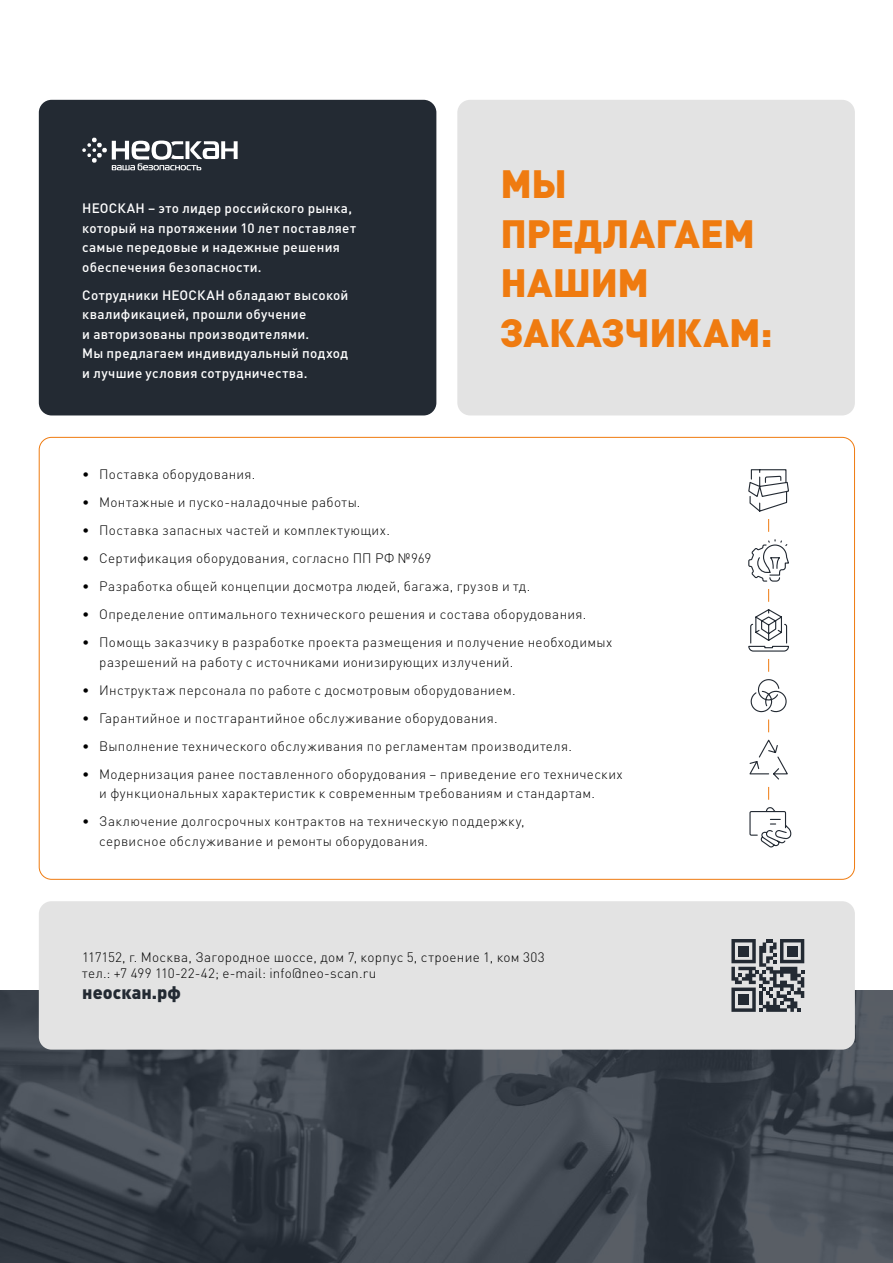
<style>
.page{position:relative;width:893px;height:1263px;background:#fff}
.page>*{position:absolute;margin:0;border:0;box-sizing:border-box;transform-origin:0 0}
.t1{font:900 39px/49.5px "DIN Pro";color:#ef7b10}
.t2{font:900 18px "DIN Pro";letter-spacing:.005em;color:#232a33}
.t3{font:300 13.5px/19.5px "DIN Pro";letter-spacing:.025em;color:#000}
.t4{font:500 13.5px/19.5px "DIN Pro";letter-spacing:.02em;color:#fff}
</style>
<div class="page">
<img style="left:0;top:991px;width:893px;height:272px">
<div style="left:39px;top:100px;width:397px;height:315px;background:#232a33;border-radius:13px"></div>
<div style="left:457px;top:100px;width:398px;height:315px;background:#e3e3e3;border-radius:13px"></div>
<svg style="left:748px;top:469px;width:41px;height:43px"></svg>
<svg style="left:748px;top:539px;width:41px;height:43px"></svg>
<svg style="left:748px;top:609px;width:41px;height:43px"></svg>
<svg style="left:750px;top:679px;width:37px;height:34px"></svg>
<svg style="left:749px;top:739px;width:39px;height:41px"></svg>
<svg style="left:749px;top:807px;width:43px;height:40px"></svg>
<svg style="left:768px;top:519px;width:1px;height:13px"></svg>
<svg style="left:768px;top:589px;width:1px;height:13px"></svg>
<svg style="left:768px;top:659px;width:1px;height:13px"></svg>
<svg style="left:768px;top:719px;width:1px;height:13px"></svg>
<svg style="left:768px;top:787px;width:1px;height:13px"></svg>
<div style="left:39px;top:901px;width:816px;height:149px;background:#e3e3e3;border-radius:13px"></div>
<svg style="left:731px;top:939px;width:73px;height:73px"></svg>
<svg style="left:82px;top:137px;width:156px;height:33px"></svg>
<p class="t4" style="left:82px;top:198px;width:275px">НЕОСКАН – это лидер российского рынка, который на протяжении 10 лет поставляет самые передовые и надежные решения обеспечения безопасности.</p>
<p class="t4" style="left:82px;top:284px;width:268px">Сотрудники НЕОСКАН обладают высокой квалификацией, прошли обучение<br>и авторизованы производителями.<br>Мы предлагаем индивидуальный подход и лучшие условия сотрудничества.</p>
<h1 class="t1" style="left:500px;top:158px;width:273px">МЫ<br>ПРЕДЛАГАЕМ<br>НАШИМ<br>ЗАКАЗЧИКАМ:</h1>
<p class="t3" style="left:82px;top:464px;width:175px">• Поставка оборудования.</p>
<p class="t3" style="left:82px;top:492px;width:280px">• Монтажные и пуско-наладочные работы.</p>
<p class="t3" style="left:82px;top:520px;width:309px">• Поставка запасных частей и комплектующих.</p>
<p class="t3" style="left:82px;top:548px;width:351px">• Сертификация оборудования, согласно ПП РФ №969</p>
<p class="t3" style="left:82px;top:576px;width:450px">• Разработка общей концепции досмотра людей, багажа, грузов и тд.</p>
<p class="t3" style="left:82px;top:604px;width:505px">• Определение оптимального технического решения и состава оборудования.</p>
<p class="t3" style="left:99px;top:632px;width:514px;text-indent:-17px">• Помощь заказчику в разработке проекта размещения и получение необходимых разрешений на работу с источниками ионизирующих излучений.</p>
<p class="t3" style="left:82px;top:679px;width:435px">• Инструктаж персонала по работе с досмотровым оборудованием.</p>
<p class="t3" style="left:82px;top:707px;width:417px">• Гарантийное и постгарантийное обслуживание оборудования.</p>
<p class="t3" style="left:82px;top:735px;width:491px">• Выполнение технического обслуживания по регламентам производителя.</p>
<p class="t3" style="left:99px;top:763px;width:525px;text-indent:-17px">• Модернизация ранее поставленного оборудования – приведение его технических и функциональных характеристик к современным требованиям и стандартам.</p>
<p class="t3" style="left:99px;top:811px;width:427px;text-indent:-17px">• Заключение долгосрочных контрактов на техническую поддержку, сервисное обслуживание и ремонты оборудования.</p>
<p class="t3" style="left:82px;top:948px;width:464px;line-height:16.2px">117152, г. Москва, Загородное шоссе, дом 7, корпус 5, строение 1, ком 303 тел.: +7 499 110-22-42; e-mail: info@neo-scan.ru</p>
<h2 class="t2" style="left:82px;top:981px;width:100px">неоскан.рф</h2>
</div>
